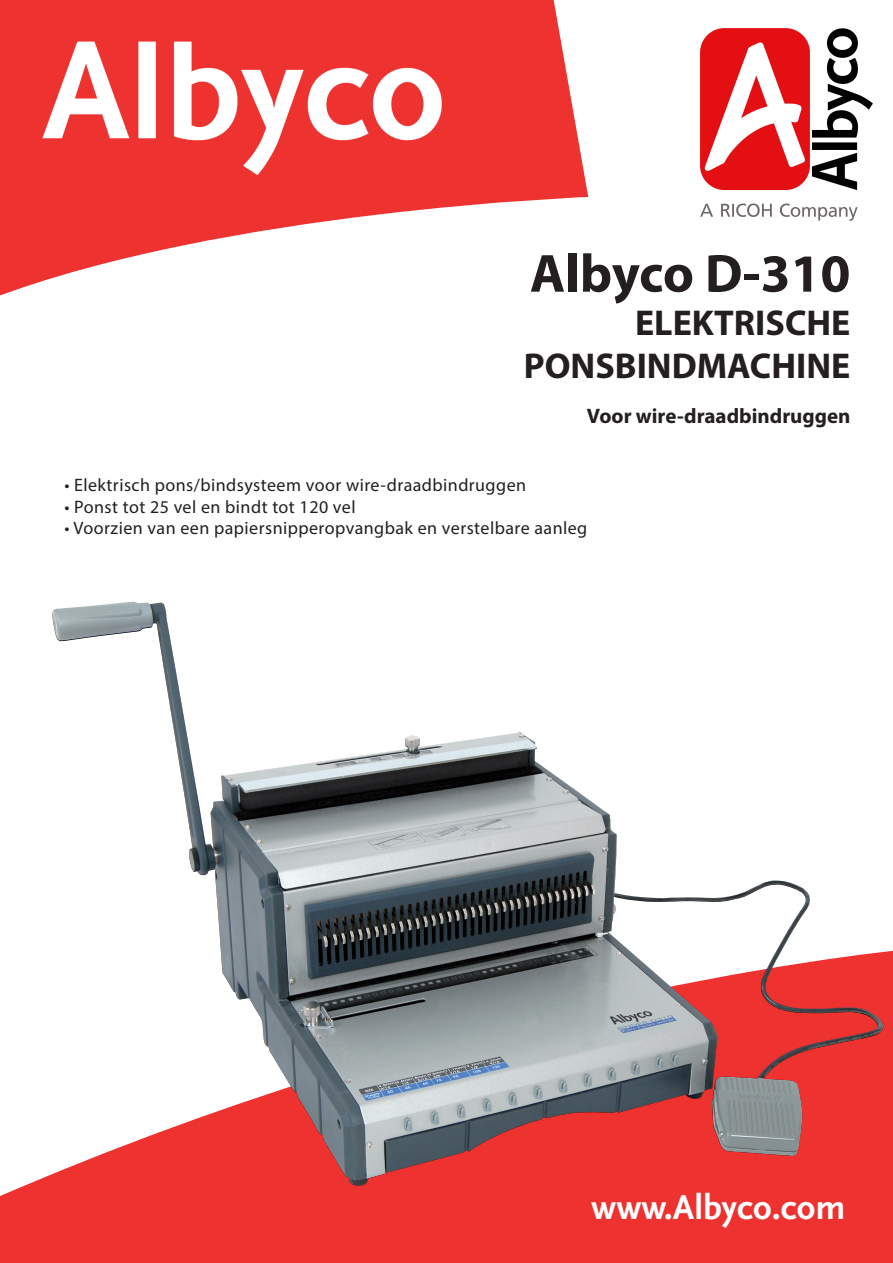
<style>
.page{position:relative;width:893px;height:1263px;background:#fff}
.page>*{position:absolute;margin:0;border:0;box-sizing:border-box;transform-origin:0 0}
.t1{font:700 54px "Myriad Pro";letter-spacing:-.005em;color:#231f20}
.t2{font:700 36px "Myriad Pro";color:#231f20}
.t3{font:36px "Scala Sans Bold LF";color:#fff}
.t4{font:700 21px "Myriad Pro";color:#231f20}
.t5{font:18px "Myriad Pro";letter-spacing:.025em;color:#231f20}
</style>
<div class="page">
<svg style="left:0;top:0;width:588px;height:296px;fill:#ee3230"></svg>
<svg style="left:0;top:950px;width:893px;height:313px;background:#f04f4e"></svg>
<img style="left:34px;top:34px;width:423px;height:149px">
<img style="left:52px;top:602px;width:826px;height:584px">
<img style="left:700px;top:28px;width:173px;height:193px">
<p class="t1" style="left:530px;top:238px;width:322px">Albyco D-310</p>
<p class="t2" style="left:635px;top:299px;width:217px">ELEKTRISCHE</p>
<p class="t2" style="left:524px;top:342px;width:328px">PONSBINDMACHINE</p>
<p class="t4" style="left:587px;top:402px;width:265px">Voor wire-draadbindruggen</p>
<p class="t5" style="left:64px;top:474px;width:463px">• Elektrisch pons/bindsysteem voor wire-draadbindruggen</p>
<p class="t5" style="left:64px;top:495px;width:293px">• Ponst tot 25 vel en bindt tot 120 vel</p>
<p class="t5" style="left:64px;top:517px;width:524px">• Voorzien van een papiersnipperopvangbak en verstelbare aanleg</p>
<p class="t3" style="left:591px;top:1188px;width:256px">www.Albyco.com</p>
</div>
